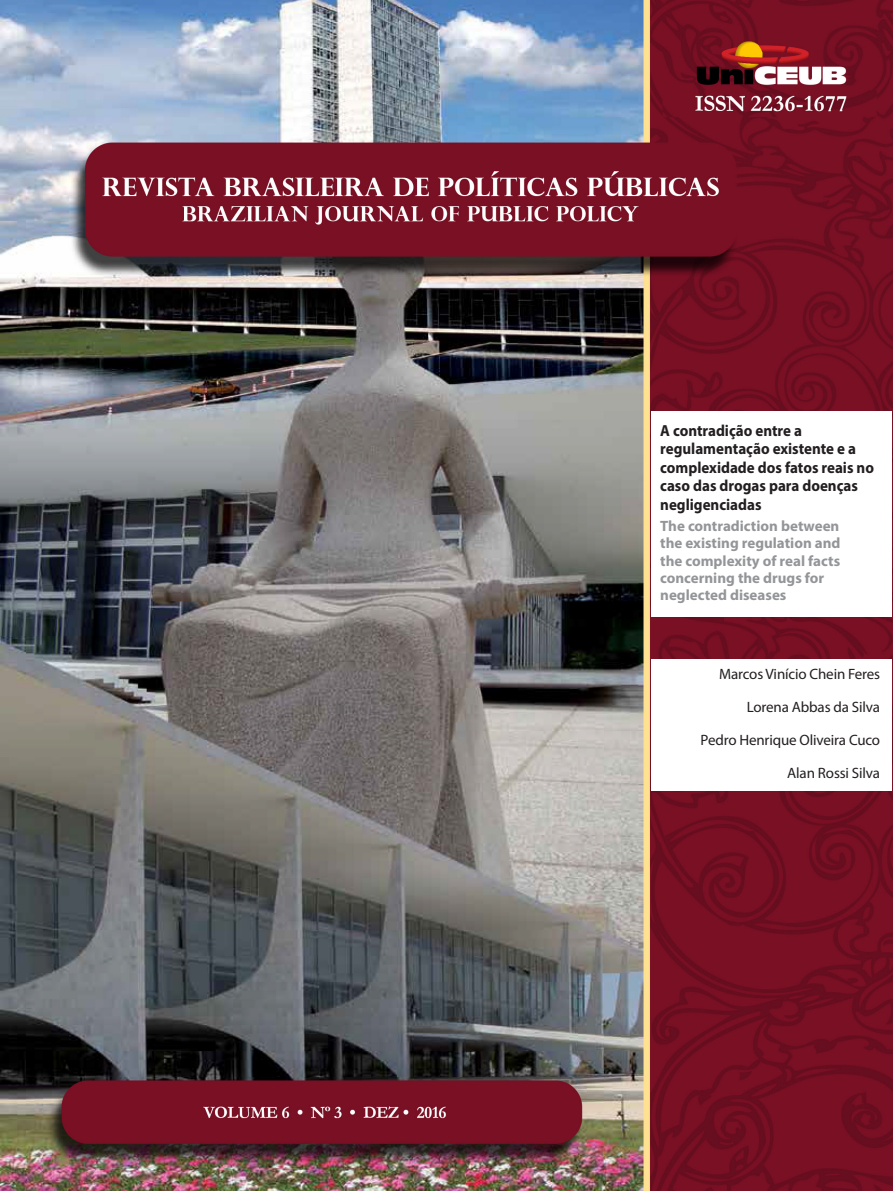
<style>
.page{position:relative;width:893px;height:1191px;background:#fff}
.page>*{position:absolute;margin:0;border:0;box-sizing:border-box;transform-origin:0 0}
.Capa_art{font:700 16.05px/18.5px "Myriad Pro";color:#231f20;scale:.93 1}
.Capa_art-2{font:700 15px/17.2px "Myriad Pro";color:#939598}
.nome{font:15px "Myriad Pro";letter-spacing:-.01em;color:#231f20}
</style>
<div class="page">
<img style="left:0;top:0;width:893px;height:1191px">
<div style="left:651px;top:412px;width:241px;height:205px;background:#fff"></div>
<div style="left:651px;top:659px;width:241px;height:132px;background:#fff"></div>
<p class="Capa_art" style="left:660px;top:420px;width:231px">A contradição entre a regulamentação existente e a complexidade dos fatos reais no caso das drogas para doenças negligenciadas</p>
<p class="Capa_art-2" style="left:660px;top:517px;width:182px">The contradiction between the existing regulation and the complexity of real facts concerning the drugs for neglected diseases</p>
<p class="nome" style="left:719px;top:665px;width:163px">Marcos Vinício Chein Feres</p>
<p class="nome" style="left:747px;top:698px;width:135px">Lorena Abbas da Silva</p>
<p class="nome" style="left:701px;top:731px;width:181px">Pedro Henrique Oliveira Cuco</p>
<p class="nome" style="left:787px;top:764px;width:94px">Alan Rossi Silva</p>
</div>
